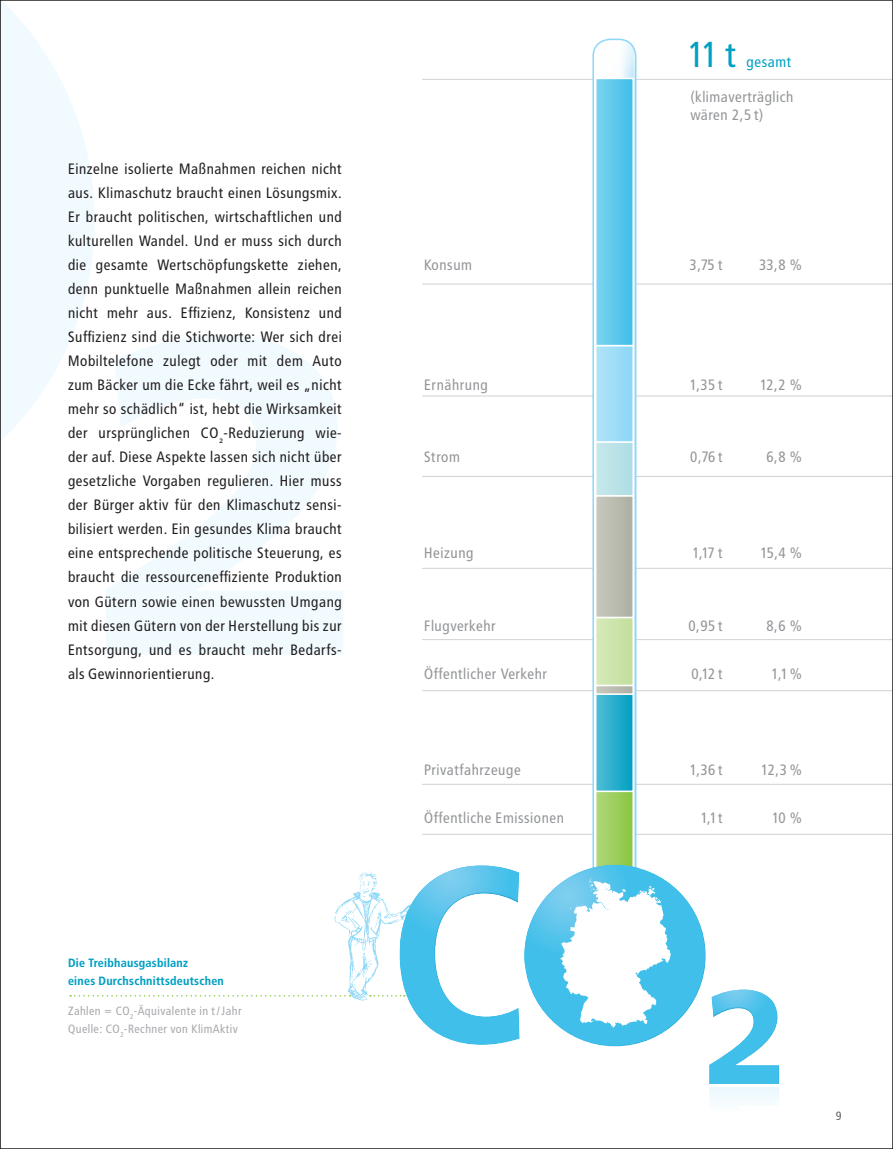
<style>
.page{position:relative;width:893px;height:1149px;background:#fff}
.page>*{position:absolute;margin:0;border:0;box-sizing:border-box;transform-origin:0 0}
.t1{font:36px "Transit Print OT";color:#009fc3}
.Fließtext_Blocksatz{font:15px/24px "Transit Print OT";color:#231f20;text-align:justify}
.t2{font:15px/18px "Transit Print OT";color:#939598}
.t3{font:15px "Transit Print OT";color:#009fc3}
.t4{font:12px/18px "Transit Print OT";color:#a8a9ad}
.t5{font:12px/18px "Transit Print OT Bld";color:#009fc3}
.t6{font:12px "Transit Print OT";color:#636366}
</style>
<div class="page">
<img style="left:330px;top:871px;width:40px;height:130px">
<hr style="left:422px;top:284px;width:471px;height:1px;background:#d1d2d4">
<hr style="left:422px;top:79px;width:471px;height:1px;background:#d1d2d4">
<hr style="left:422px;top:395px;width:471px;height:1px;background:#d1d2d4">
<hr style="left:422px;top:476px;width:471px;height:1px;background:#d1d2d4">
<hr style="left:422px;top:568px;width:471px;height:1px;background:#d1d2d4">
<hr style="left:422px;top:639px;width:471px;height:1px;background:#d1d2d4">
<hr style="left:422px;top:690px;width:471px;height:1px;background:#d1d2d4">
<hr style="left:422px;top:783px;width:471px;height:1px;background:#d1d2d4">
<hr style="left:422px;top:833px;width:471px;height:1px;background:#d1d2d4">
<svg style="left:2px;top:2px;width:92px;height:437px;fill:#f1fafe"></svg>
<svg style="left:106px;top:335px;width:237px;height:319px;fill:#f1fafe"></svg>
<div style="left:523px;top:894px;width:183px;height:152px;background:#009fc3;opacity:.4"></div>
<svg style="left:709px;top:989px;width:70px;height:112px"></svg>
<div style="left:708px;top:999px;width:72px;height:85px;background:#009fc3;opacity:.4"></div>
<svg style="left:70px;top:994px;width:281px;height:2px"></svg>
<svg style="left:370px;top:39px;width:301px;height:1005px"></svg>
<svg style="left:0;top:0;width:1px;height:1148px"></svg>
<p class="Fließtext_Blocksatz" style="left:68px;top:157px;width:276px">Einzelne isolierte Maßnahmen reichen nicht aus. Klimaschutz braucht einen Lösungsmix.<br>Er braucht politischen, wirtschaftlichen und kulturellen Wandel. Und er muss sich durch die gesamte Wertschöpfungskette ziehen, denn punktuelle Maßnahmen allein reichen nicht mehr aus. Effizienz, Konsistenz und Suffizienz sind die Stichworte: Wer sich drei Mobiltelefone zulegt oder mit dem Auto zum Bäcker um die Ecke fährt, weil es „nicht mehr so schädlich“ ist, hebt die Wirksamkeit der ursprünglichen CO<sub>2</sub>-Reduzierung wie&shy;der auf. Diese Aspekte lassen sich nicht über gesetzliche Vorgaben regulieren. Hier muss der Bürger aktiv für den Klimaschutz sensi&shy;bilisiert werden. Ein gesundes Klima braucht eine entsprechende politische Steuerung, es braucht die ressourceneffiziente Produktion von Gütern sowie einen bewussten Umgang mit diesen Gütern von der Herstellung bis zur Entsorgung, und es braucht mehr Bedarfs&shy;als Gewinnorientierung.</p>
<p class="t5" style="left:68px;top:953px;width:158px">Die Treibhausgasbilanz<br>eines Durchschnittsdeutschen</p>
<p class="t4" style="left:68px;top:1001px;width:176px">Zahlen = CO<sub>2</sub>-Äquivalente in t/Jahr<br>Quelle: CO<sub>2</sub>-Rechner von KlimAktiv</p>
<p class="t2" style="left:424px;top:256px;width:50px">Konsum</p>
<p class="t2" style="left:424px;top:376px;width:66px">Ernährung</p>
<p class="t2" style="left:424px;top:448px;width:38px">Strom</p>
<p class="t2" style="left:424px;top:544px;width:51px">Heizung</p>
<p class="t2" style="left:424px;top:616px;width:74px">Flugverkehr</p>
<p class="t2" style="left:424px;top:664px;width:125px">Öffentlicher Verkehr</p>
<p class="t2" style="left:424px;top:760px;width:99px">Privatfahrzeuge</p>
<p class="t2" style="left:424px;top:808px;width:142px">Öffentliche Emissionen</p>
<p class="t1" style="left:688px;top:33px;width:51px">11 t</p>
<p class="t3" style="left:747px;top:53px;width:47px">gesamt</p>
<p class="t2" style="left:690px;top:88px;width:105px">(klimaverträglich wären 2,5 t)</p>
<p class="t2" style="left:690px;top:256px;width:35px">3,75 t</p>
<p class="t2" style="left:759px;top:256px;width:45px">33,8 %</p>
<p class="t2" style="left:690px;top:376px;width:35px">1,35 t</p>
<p class="t2" style="left:760px;top:376px;width:44px">12,2 %</p>
<p class="t2" style="left:690px;top:448px;width:35px">0,76 t</p>
<p class="t2" style="left:766px;top:448px;width:38px">6,8 %</p>
<p class="t2" style="left:693px;top:544px;width:32px">1,17 t</p>
<p class="t2" style="left:760px;top:544px;width:44px">15,4 %</p>
<p class="t2" style="left:688px;top:616px;width:36px">0,95 t</p>
<p class="t2" style="left:766px;top:616px;width:38px">8,6 %</p>
<p class="t2" style="left:691px;top:664px;width:33px">0,12 t</p>
<p class="t2" style="left:772px;top:664px;width:33px">1,1 %</p>
<p class="t2" style="left:690px;top:760px;width:35px">1,36 t</p>
<p class="t2" style="left:761px;top:760px;width:43px">12,3 %</p>
<p class="t2" style="left:701px;top:808px;width:24px">1,1 t</p>
<p class="t2" style="left:772px;top:808px;width:32px">10 %</p>
<p class="t6" style="left:836px;top:1108px;width:8px">9</p>
</div>
